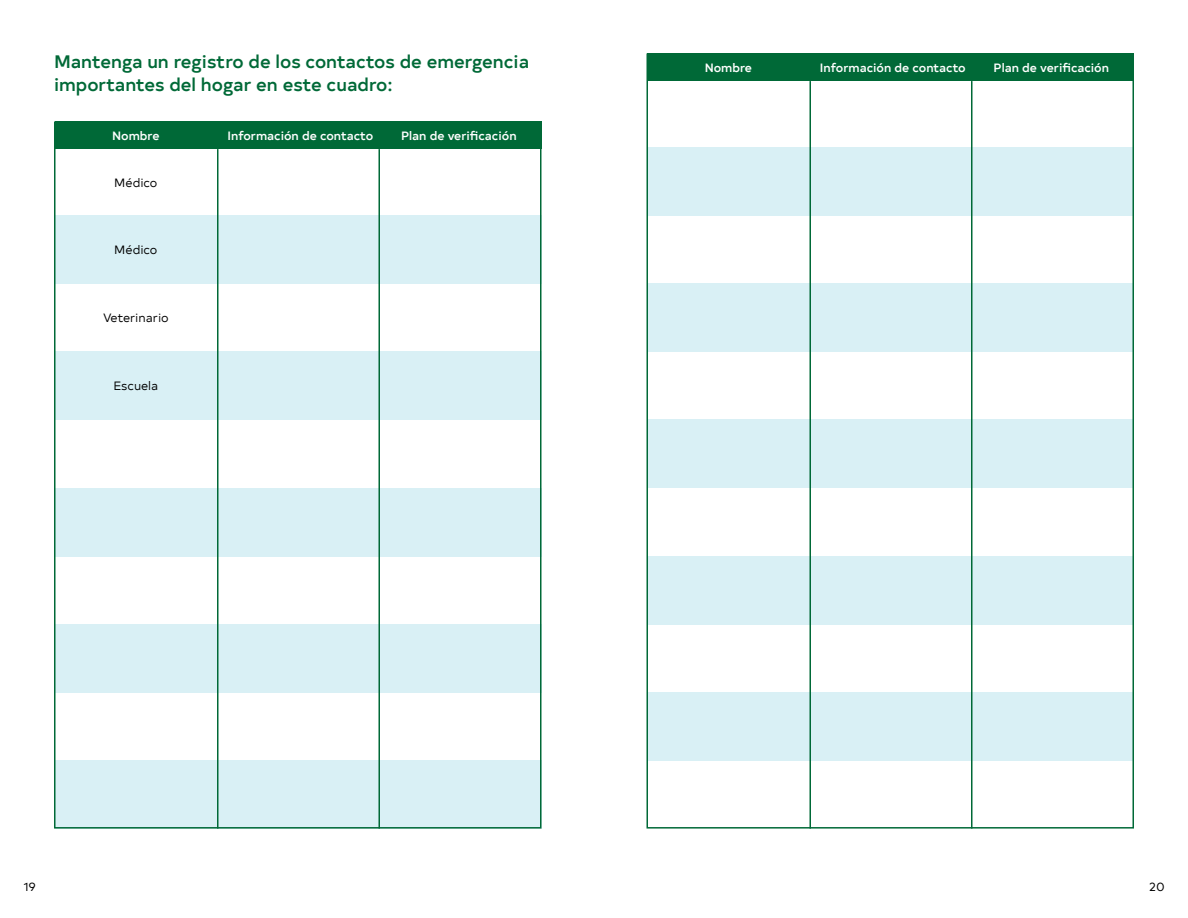
<style>
.page{position:relative;width:1188px;height:918px;background:#fff}
.page>*{position:absolute;margin:0;border:0;box-sizing:border-box;transform-origin:0 0}
.t1{font:500 18px/24px "Typold";color:#006937}
.t2{font:500 12px "Typold";color:#fff}
.t3{font:12px "Typold";color:#000}
</style>
<div class="page">
<div style="left:55px;top:352px;width:487px;height:68px;background:#d9f0f5"></div>
<div style="left:55px;top:488px;width:487px;height:68px;background:#d9f0f5"></div>
<div style="left:55px;top:215px;width:487px;height:68px;background:#d9f0f5"></div>
<div style="left:55px;top:122px;width:487px;height:27px;background:#006937"></div>
<div style="left:55px;top:624px;width:487px;height:68px;background:#d9f0f5"></div>
<div style="left:55px;top:761px;width:487px;height:68px;background:#d9f0f5"></div>
<div style="left:54px;top:122px;width:488px;height:707px;border:2px solid #006937"></div>
<hr style="left:217px;top:149px;width:2px;height:680px;background:#006937">
<hr style="left:378px;top:149px;width:2px;height:680px;background:#006937">
<div style="left:647px;top:283px;width:487px;height:69px;background:#d9f0f5"></div>
<div style="left:647px;top:420px;width:487px;height:68px;background:#d9f0f5"></div>
<div style="left:647px;top:147px;width:487px;height:68px;background:#d9f0f5"></div>
<div style="left:647px;top:53px;width:487px;height:28px;background:#006937"></div>
<div style="left:647px;top:556px;width:487px;height:68px;background:#d9f0f5"></div>
<div style="left:647px;top:692px;width:487px;height:69px;background:#d9f0f5"></div>
<hr style="left:809px;top:81px;width:2px;height:748px;background:#006937">
<hr style="left:971px;top:81px;width:1px;height:748px;background:#006937">
<h1 class="t1" style="left:54px;top:47px;width:477px">Mantenga un registro de los contactos de emergencia importantes del hogar en este cuadro:</h1>
<p class="t2" style="left:112px;top:126px;width:49px">Nombre</p>
<p class="t3" style="left:114px;top:174px;width:45px">Médico</p>
<p class="t2" style="left:227px;top:126px;width:147px">Información de contacto</p>
<p class="t2" style="left:401px;top:126px;width:117px">Plan de verificación</p>
<p class="t3" style="left:114px;top:241px;width:45px">Médico</p>
<p class="t3" style="left:103px;top:309px;width:67px">Veterinario</p>
<p class="t3" style="left:113px;top:377px;width:46px">Escuela</p>
<p class="t2" style="left:705px;top:58px;width:49px">Nombre</p>
<p class="t2" style="left:820px;top:58px;width:147px">Información de contacto</p>
<p class="t2" style="left:994px;top:58px;width:117px">Plan de verificación</p>
<p class="t3" style="left:24px;top:878px;width:14px">19</p>
<p class="t3" style="left:1149px;top:878px;width:17px">20</p>
</div>
